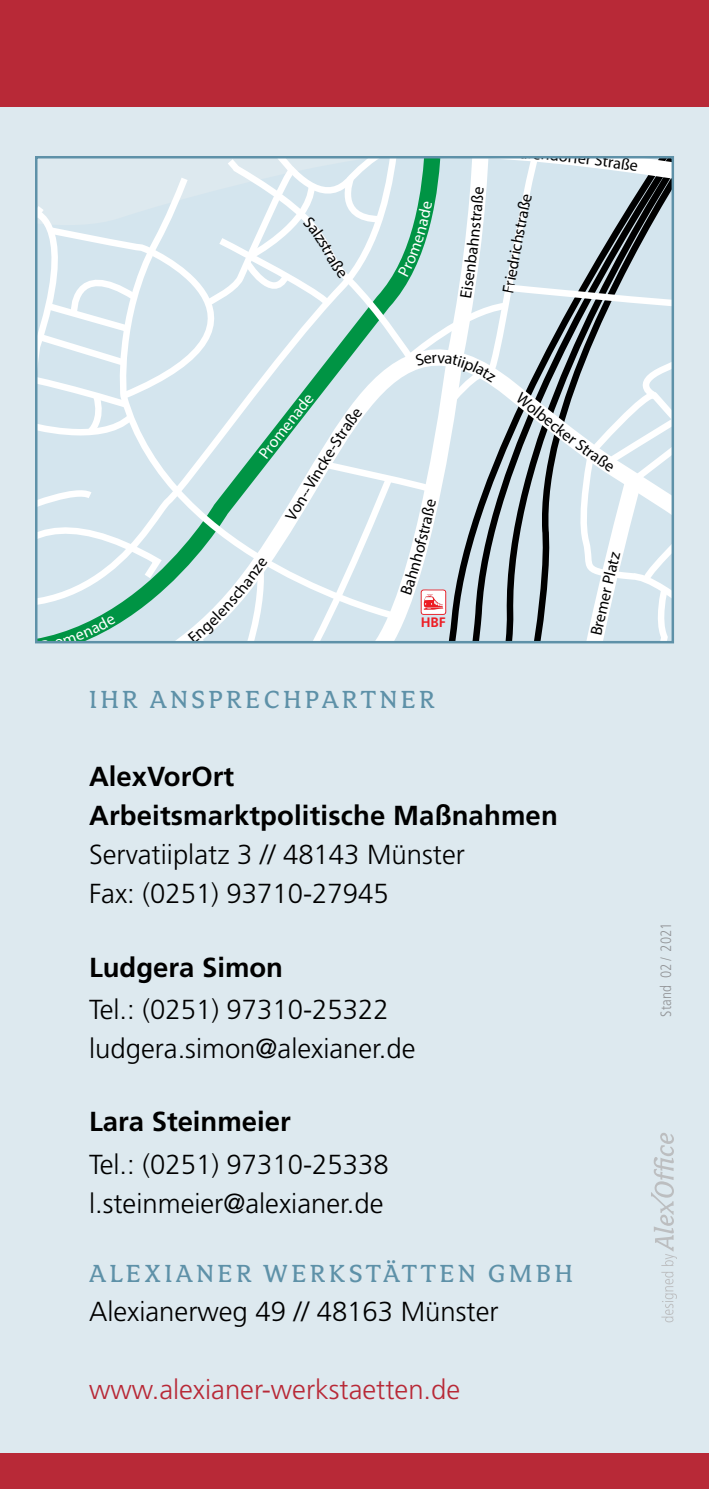
<style>
.page{position:relative;width:709px;height:1489px;background:#fff}
.page>*{position:absolute;margin:0;border:0;box-sizing:border-box;transform-origin:0 0}
.t1{font:300 27.5px/38.8px "Frutiger LT Std";color:#000}
.t2{font:700 27.5px/39px "Frutiger LT Std";color:#000}
.t3{font:27.5px "Avance";letter-spacing:.12em;color:#5e91a8}
.t4{font:300 27.5px "Frutiger LT Std";color:#b82937}
.t5{font:16.25px "Myriad Pro";color:#000}
.t6{font:16.25px "Myriad Pro";color:#fff}
.t7{font:300 condensed 15px "Frutiger LT Std";letter-spacing:.01em;color:#939598}
.t8{font:700 13.75px "Frutiger LT Std";color:#ed1d24}
</style>
<div class="page">
<div style="left:0;top:78px;width:709px;height:1384px;background:#dde9ef"></div>
<div style="left:0;top:0;width:709px;height:106px;background:#b82937"></div>
<div style="left:0;top:1453px;width:709px;height:35px;background:#b82937"></div>
<svg style="left:166px;top:359px;width:18px;height:281px"></svg>
<svg style="left:661px;top:1272px;width:16px;height:50px"></svg>
<svg style="left:651px;top:1133px;width:26px;height:132px"></svg>
<svg style="left:36px;top:199px;width:130px;height:445px"></svg>
<svg style="left:184px;top:157px;width:489px;height:486px"></svg>
<p class="t5" style="left:464px;top:236px;width:28px;rotate:-84deg">nstr</p>
<p class="t5" style="left:457px;top:289px;width:29px;rotate:-82deg">isen</p>
<p class="t5" style="left:521px;top:142px;width:32px;rotate:5deg">aren</p>
<p class="t5" style="left:551px;top:145px;width:30px;rotate:6deg">dorf</p>
<p class="t5" style="left:579px;top:148px;width:45px;rotate:7deg">er Stra</p>
<p class="t5" style="left:505px;top:252px;width:55px;rotate:-79deg">ichstraß</p>
<p class="t5" style="left:498px;top:291px;width:41px;rotate:-80deg">Friedr</p>
<p class="t6" style="left:254px;top:450px;width:80px;rotate:-52deg">Promenade</p>
<p class="t5" style="left:281px;top:513px;width:74px;rotate:-59deg">Von--Vinck</p>
<p class="t8" style="left:421px;top:614px;width:27px">HBF</p>
<p class="t5" style="left:542px;top:402px;width:46px;rotate:38deg">lbecke</p>
<p class="t5" style="left:589px;top:619px;width:52px;rotate:-77deg">emer Pl</p>
<p class="t3" style="left:89px;top:685px;width:347px">IHR ANSPRECHPARTNER</p>
<p class="t2" style="left:89px;top:757px;width:470px">AlexVorOrt<br>Arbeitsmarktpolitische Maßnahmen</p>
<p class="t1" style="left:89px;top:835px;width:377px">Servatiiplatz 3 // 48143 Münster<br>Fax: (0251) 93710-27945</p>
<p class="t2" style="left:89px;top:947px;width:196px">Ludgera Simon</p>
<p class="t1" style="left:89px;top:990px;width:328px">Tel.: (0251) 97310-25322 ludgera.simon@alexianer.de</p>
<p class="t2" style="left:89px;top:1102px;width:203px">Lara Steinmeier</p>
<p class="t1" style="left:89px;top:1145px;width:301px">Tel.: (0251) 97310-25338 l.steinmeier@alexianer.de</p>
<p class="t3" style="left:89px;top:1259px;width:486px">ALEXIANER WERKSTÄTTEN GMBH</p>
<p class="t1" style="left:89px;top:1292px;width:411px">Alexianerweg 49 // 48163 Münster</p>
<p class="t4" style="left:89px;top:1373px;width:373px">www.alexianer-werkstaetten.de</p>
<p class="t7" style="left:657px;top:1016px;width:95px;rotate:-90deg">Stand 02 / 2021</p>
</div>
